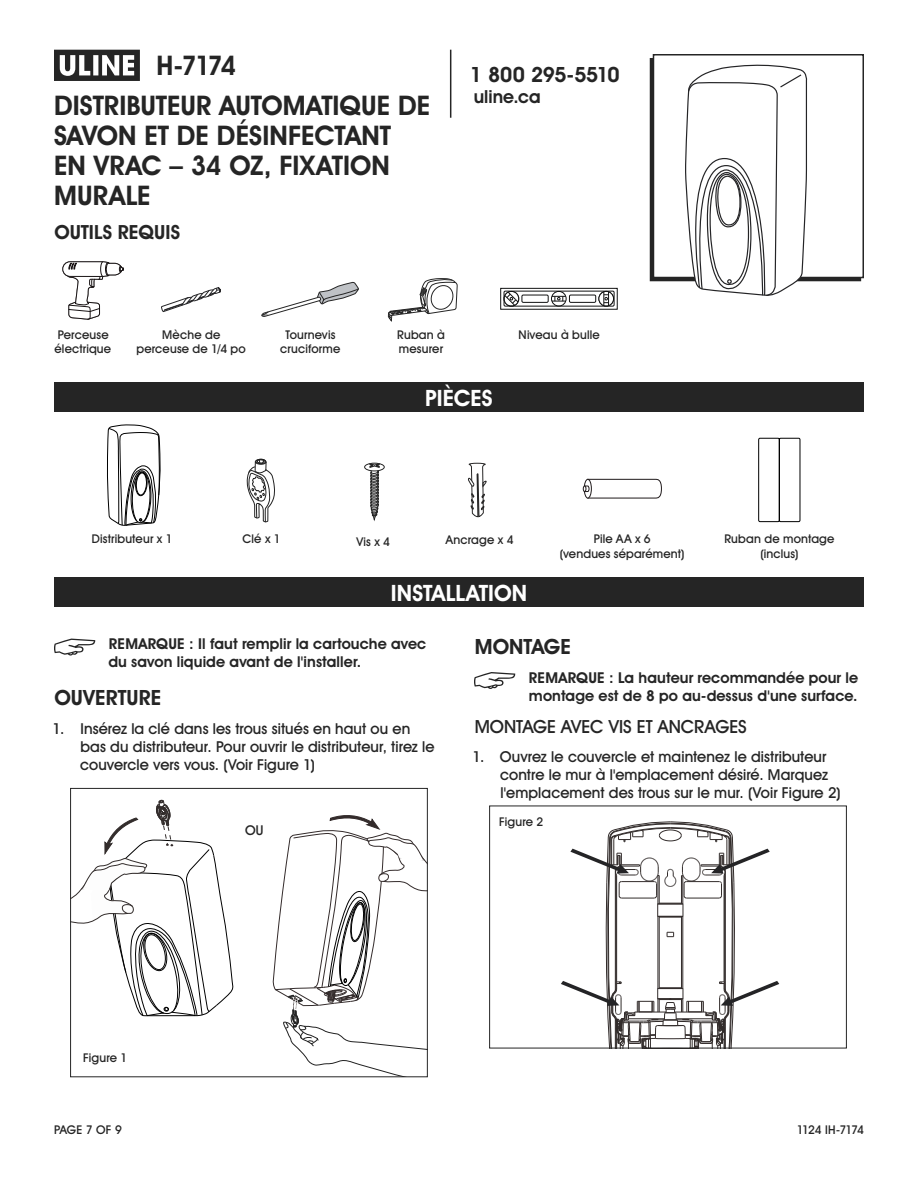
<style>
.page{position:relative;width:918px;height:1188px;background:#fff}
.page>*{position:absolute;margin:0;border:0;box-sizing:border-box;transform-origin:0 0}
.t1{font:700 27px/30px "Uline Two Knine";color:#252525}
.t2{font:700 22.5px "Uline Two Knine";color:#fff}
.t3{font:700 21px "Uline Two Knine";color:#252525}
.t4{font:700 21px "Uline Two Knine";letter-spacing:-.02em;color:#252525}
.t5{font:700 19.5px "Uline Two Knine";letter-spacing:.005em;color:#252525}
.t6{font:18px "Uline Two Knine";letter-spacing:-.005em;color:#252525}
.t7{font:700 18px "Uline Two Knine";color:#252525}
.t8{font:15px/18px "Uline Two Knine";letter-spacing:.005em;color:#252525}
.t9{font:700 15px/18px "Uline Two Knine";letter-spacing:.005em;color:#252525}
.t10{font:13.5px "Uline Two Knine";color:#252525}
.t11{font:12px/14.4px "Uline Two Knine";letter-spacing:.015em;color:#252525;text-align:center}
.t12{font:12px "Uline Two Knine";letter-spacing:-.065em;color:#252525}
</style>
<div class="page">
<hr style="left:450px;top:50px;width:1px;height:68px;background:#252525">
<svg style="left:54px;top:639px;width:41px;height:17px"></svg>
<svg style="left:474px;top:672px;width:41px;height:17px"></svg>
<svg style="left:561px;top:821px;width:218px;height:228px"></svg>
<div style="left:489px;top:806px;width:358px;height:242px;border:1px solid #252525"></div>
<svg style="left:261px;top:282px;width:98px;height:35px"></svg>
<svg style="left:161px;top:287px;width:60px;height:25px"></svg>
<svg style="left:62px;top:261px;width:62px;height:59px"></svg>
<div style="left:54px;top:577px;width:810px;height:30px;background:#252525"></div>
<div style="left:54px;top:382px;width:810px;height:30px;background:#252525"></div>
<div style="left:500px;top:288px;width:117px;height:21px;border:1px solid #111212"></div>
<svg style="left:551px;top:291px;width:15px;height:15px"></svg>
<div style="left:551px;top:291px;width:15px;height:15px;border:1px solid #111212;border-radius:50%"></div>
<svg style="left:552px;top:296px;width:14px;height:6px"></svg>
<svg style="left:599px;top:291px;width:15px;height:15px"></svg>
<div style="left:599px;top:291px;width:15px;height:15px;border:1px solid #111212;border-radius:50%"></div>
<svg style="left:604px;top:293px;width:5px;height:11px"></svg>
<svg style="left:503px;top:290px;width:17px;height:17px"></svg>
<div style="left:504px;top:291px;width:110px;height:15px;border:1px solid #111212"></div>
<div style="left:522px;top:295px;width:26px;height:8px;border:1px solid #111212"></div>
<div style="left:569px;top:295px;width:27px;height:8px;border:1px solid #111212"></div>
<svg style="left:388px;top:278px;width:70px;height:44px"></svg>
<div style="left:364px;top:463px;width:21px;height:8px;border:1px solid #252525;border-radius:50%"></div>
<svg style="left:369px;top:463px;width:11px;height:58px"></svg>
<svg style="left:468px;top:462px;width:19px;height:56px"></svg>
<svg style="left:583px;top:479px;width:79px;height:20px"></svg>
<svg style="left:246px;top:459px;width:29px;height:63px"></svg>
<div style="left:653px;top:54px;width:211px;height:224px;border:2px solid #252525"></div>
<svg style="left:107px;top:424px;width:53px;height:102px"></svg>
<svg style="left:272px;top:815px;width:154px;height:260px"></svg>
<svg style="left:72px;top:800px;width:161px;height:217px"></svg>
<div style="left:70px;top:788px;width:358px;height:289px;border:1px solid #252525"></div>
<svg style="left:758px;top:437px;width:43px;height:85px"></svg>
<svg style="left:54px;top:50px;width:86px;height:31px"></svg>
<svg style="left:685px;top:65px;width:122px;height:231px"></svg>
<h1 class="t1" style="left:157px;top:50px;width:81px">H-7174</h1>
<h1 class="t1" style="left:54px;top:90px;width:378px">DISTRIBUTEUR AUTOMATIQUE DE<br>SAVON ET DE DÉSINFECTANT<br>EN VRAC – 34 OZ, FIXATION<br>MURALE</h1>
<h3 class="t5" style="left:54px;top:220px;width:127px">OUTILS REQUIS</h3>
<h3 class="t4" style="left:470px;top:62px;width:152px">1 800 295-5510</h3>
<p class="t7" style="left:474px;top:85px;width:68px">uline.ca</p>
<p class="t11" style="left:55px;top:327px;width:58px;text-align:left">Perceuse électrique</p>
<p class="t11" style="left:137px;top:327px;width:111px">Mèche de perceuse de 1/4 po</p>
<p class="t11" style="left:280px;top:327px;width:62px">Tournevis cruciforme</p>
<p class="t11" style="left:397px;top:327px;width:49px">Ruban à</p>
<p class="t11" style="left:519px;top:327px;width:83px">Niveau à bulle</p>
<p class="t11" style="left:399px;top:341px;width:46px">mesurer</p>
<h2 class="t2" style="left:425px;top:384px;width:69px">PIÈCES</h2>
<p class="t11" style="left:243px;top:532px;width:40px">Clé x 1</p>
<p class="t11" style="left:356px;top:534px;width:35px">Vis x 4</p>
<p class="t11" style="left:446px;top:532px;width:69px">Ancrage x 4</p>
<p class="t11" style="left:92px;top:532px;width:82px">Distributeur x 1</p>
<p class="t11" style="left:560px;top:532px;width:126px">Pile AA x 6<br>(vendues séparément)</p>
<h2 class="t2" style="left:391px;top:579px;width:138px">INSTALLATION</h2>
<p class="t11" style="left:724px;top:532px;width:112px">Ruban de montage (inclus)</p>
<p class="t9" style="left:108px;top:635px;width:320px">REMARQUE : Il faut remplir la cartouche avec du savon liquide avant de l'installer.</p>
<h3 class="t3" style="left:54px;top:685px;width:108px">OUVERTURE</h3>
<p class="t8" style="left:80px;top:719px;width:356px;text-indent:-28px">1. Insérez la clé dans les trous situés en haut ou en bas du distributeur. Pour ouvrir le distributeur, tirez le couvercle vers vous. (Voir Figure 1)</p>
<p class="t10" style="left:245px;top:822px;width:20px">OU</p>
<h3 class="t3" style="left:475px;top:634px;width:98px">MONTAGE</h3>
<p class="t9" style="left:529px;top:668px;width:331px">REMARQUE : La hauteur recommandée pour le montage est de 8 po au-dessus d'une surface.</p>
<p class="t6" style="left:475px;top:716px;width:273px">MONTAGE AVEC VIS ET ANCRAGES</p>
<p class="t8" style="left:500px;top:747px;width:342px;text-indent:-28px">1. Ouvrez le couvercle et maintenez le distributeur contre le mur à l'emplacement désiré. Marquez l'emplacement des trous sur le mur. (Voir Figure 2)</p>
<p class="t11" style="left:499px;top:815px;width:46px">Figure 2</p>
<p class="t11" style="left:83px;top:1050px;width:46px">Figure 1</p>
<p class="t11" style="left:54px;top:1122px;width:69px">PAGE 7 OF 9</p>
<p class="t12" style="left:797px;top:1122px;width:69px">1124 IH-7174</p>
</div>
